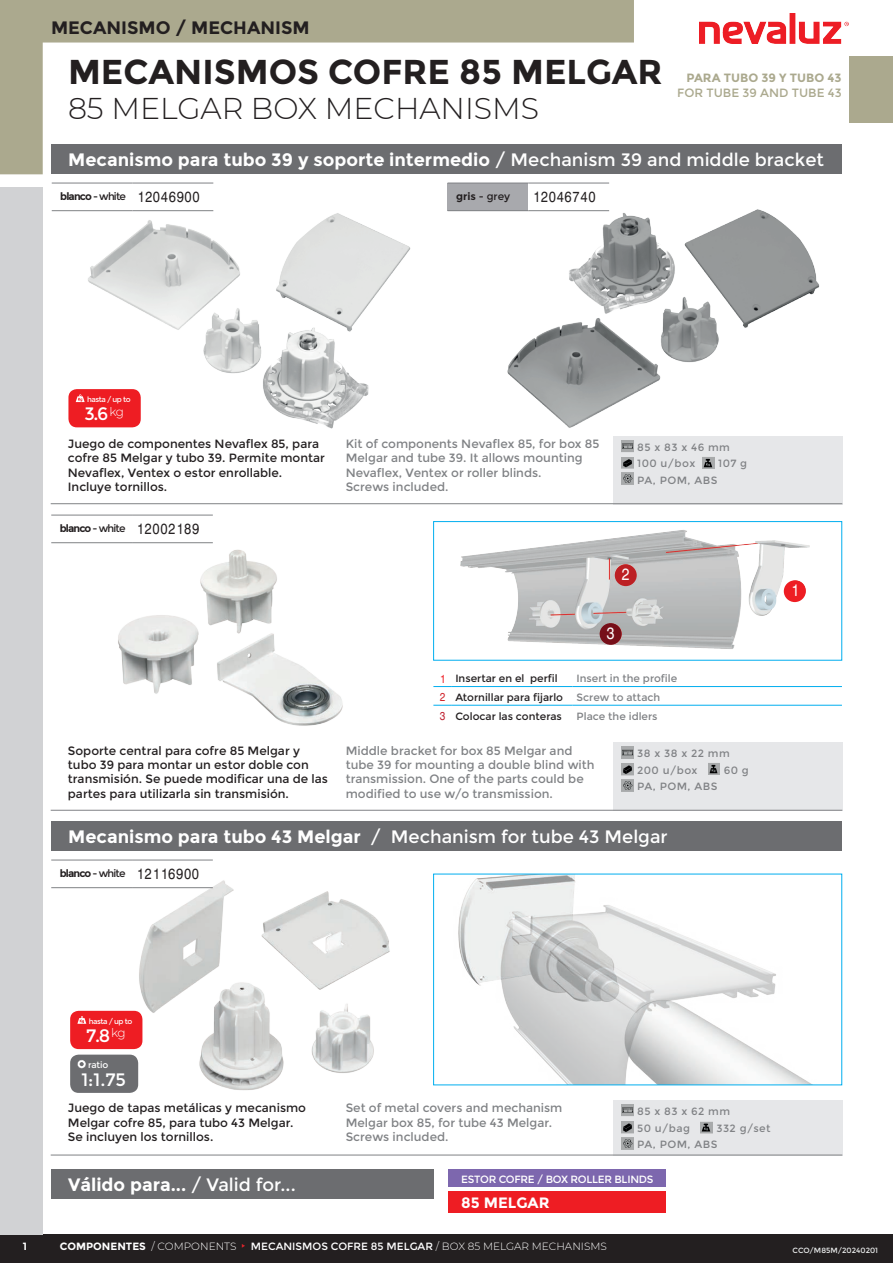
<style>
.page{position:relative;width:893px;height:1263px;background:#fff}
.page>*{position:absolute;margin:0;border:0;box-sizing:border-box;transform-origin:0 0}
.t1{font:700 34.5px "Montserrat";color:#231f20}
.t2{font:300 30px "Montserrat";color:#231f20}
.t3{font:700 18px "Montserrat";color:#fff}
.t4{font:700 18px "Montserrat";color:#231f20}
.t5{font:18px "Montserrat";color:#fff}
.t6{font:700 15px "Montserrat";color:#fff}
.t7{font:15px "Monospace Typewriter";color:#fff}
.t8{font:13.5px "Monospace Typewriter";color:#231f20}
.t9{font:12px/14.4px "Montserrat";color:#231f20}
.t10{font:12px/14.4px "Montserrat";color:#808285}
.t11{font:12px "Montserrat";color:#aba98e}
.t12{font:700 12px "Montserrat";color:#aba98e}
.t13{font:10.5px/16.5px "Montserrat";color:#808285}
.t14{font:10.5px "Montserrat";color:#231f20}
.t15{font:10.5px "Montserrat";color:#fff}
.t16{font:10.5px "Montserrat";letter-spacing:-.025em;color:#fff}
.t17{font:700 10.5px "Montserrat";color:#fff}
.t18{font:9px "Montserrat";letter-spacing:-.02em;color:#fff}
.t19{font:7.5px "Montserrat";letter-spacing:-.06em;color:#fff}
.t20{font:7.5px "Montserrat";color:#eaecec}
.s1{font-weight:400}
.s2{font-family:"Montserrat";font-weight:700;font-size:10.5px}
.s3{font-family:"Montserrat";font-size:10.5px}
.s4{font-weight:700}
.s5{font-family:"Monospace Typewriter";color:#ee1d23}
.s6{font-family:"Monospace Typewriter";color:#d1232a}
.s7{font-family:"Monospace Typewriter";color:#be1d2c}
.s8{font-weight:300}
</style>
<div class="page">
<svg style="left:0;top:0;width:634px;height:174px"></svg>
<div style="left:849px;top:56px;width:44px;height:67px;background:#aba98e"></div>
<div style="left:0;top:1234px;width:893px;height:29px;background:#231f20"></div>
<div style="left:0;top:187px;width:43px;height:1047px;background:#d1d2d4"></div>
<img style="left:78px;top:210px;width:333px;height:219px">
<img style="left:497px;top:209px;width:323px;height:219px">
<div style="left:51px;top:145px;width:791px;height:29px;background:#6c6d70"></div>
<div style="left:613px;top:436px;width:229px;height:68px;background:#e6e7e9"></div>
<svg style="left:702px;top:457px;width:12px;height:11px"></svg>
<svg style="left:622px;top:440px;width:11px;height:45px"></svg>
<hr style="left:51px;top:503px;width:791px;height:1px;background:#808285">
<img style="left:100px;top:543px;width:243px;height:183px">
<img style="left:102px;top:880px;width:288px;height:213px">
<div style="left:51px;top:860px;width:81px;height:28px;background:#fff"></div>
<hr style="left:51px;top:860px;width:81px;height:1px;background:#808285">
<hr style="left:51px;top:887px;width:81px;height:1px;background:#808285">
<hr style="left:132px;top:860px;width:81px;height:1px;background:#808285">
<hr style="left:132px;top:887px;width:81px;height:1px;background:#808285">
<hr style="left:51px;top:515px;width:81px;height:1px;background:#808285">
<hr style="left:51px;top:542px;width:81px;height:1px;background:#808285">
<hr style="left:132px;top:515px;width:81px;height:1px;background:#808285">
<hr style="left:132px;top:542px;width:81px;height:1px;background:#808285">
<img style="left:460px;top:530px;width:350px;height:119px">
<div style="left:433px;top:521px;width:409px;height:139px;border:1px solid #00aeef"></div>
<img style="left:458px;top:876px;width:352px;height:207px">
<div style="left:51px;top:821px;width:791px;height:30px;background:#6c6d70"></div>
<div style="left:613px;top:742px;width:229px;height:69px;background:#e6e7e9"></div>
<svg style="left:708px;top:763px;width:12px;height:12px"></svg>
<svg style="left:622px;top:747px;width:11px;height:44px"></svg>
<div style="left:613px;top:1100px;width:229px;height:55px;background:#e6e7e9"></div>
<svg style="left:701px;top:1121px;width:11px;height:12px"></svg>
<svg style="left:622px;top:1104px;width:11px;height:45px"></svg>
<hr style="left:51px;top:810px;width:791px;height:1px;background:#808285">
<hr style="left:51px;top:1155px;width:791px;height:1px;background:#808285">
<div style="left:51px;top:1170px;width:383px;height:29px;background:#6c6d70"></div>
<div style="left:448px;top:183px;width:80px;height:28px;background:#a8a9ad"></div>
<hr style="left:448px;top:183px;width:80px;height:1px;background:#808285">
<hr style="left:448px;top:210px;width:80px;height:1px;background:#808285">
<hr style="left:528px;top:183px;width:81px;height:1px;background:#808285">
<hr style="left:528px;top:210px;width:81px;height:1px;background:#808285">
<hr style="left:52px;top:183px;width:81px;height:1px;background:#808285">
<hr style="left:52px;top:210px;width:81px;height:1px;background:#808285">
<hr style="left:133px;top:183px;width:80px;height:1px;background:#808285">
<hr style="left:133px;top:210px;width:80px;height:1px;background:#808285">
<div style="left:784px;top:580px;width:22px;height:22px;background:#ee1d23;border-radius:50%"></div>
<div style="left:615px;top:564px;width:22px;height:22px;background:#bc2024;border-radius:50%"></div>
<div style="left:600px;top:623px;width:22px;height:22px;background:#760f19;border-radius:50%"></div>
<svg style="left:433px;top:686px;width:18px;height:1px"></svg>
<hr style="left:451px;top:686px;width:121px;height:1px;background:#00aeef">
<hr style="left:572px;top:686px;width:270px;height:1px;background:#00aeef">
<svg style="left:433px;top:705px;width:18px;height:1px"></svg>
<hr style="left:451px;top:705px;width:121px;height:1px;background:#00aeef">
<hr style="left:572px;top:705px;width:270px;height:1px;background:#00aeef">
<div style="left:70px;top:1011px;width:72px;height:38px;background:#ee1d23;border-radius:9px"></div>
<svg style="left:77px;top:1016px;width:9px;height:8px"></svg>
<div style="left:70px;top:1054px;width:68px;height:39px;background:#6c6d70;border-radius:9px"></div>
<svg style="left:77px;top:1060px;width:9px;height:8px"></svg>
<div style="left:68px;top:389px;width:73px;height:38px;background:#ee1d23;border-radius:9px"></div>
<svg style="left:76px;top:394px;width:9px;height:8px"></svg>
<div style="left:448px;top:1191px;width:217px;height:21px;background:#ee1d23"></div>
<div style="left:448px;top:1170px;width:217px;height:17px;background:#7d67ae"></div>
<img style="left:700px;top:13px;width:148px;height:30px">
<h3 class="t4" style="left:51px;top:17px;width:260px">MECANISMO / MECHANISM</h3>
<h1 class="t1" style="left:68px;top:52px;width:596px">MECANISMOS COFRE 85 MELGAR</h1>
<h2 class="t2" style="left:68px;top:88px;width:473px">85 MELGAR BOX MECHANISMS</h2>
<p class="t12" style="left:686px;top:71px;width:157px">PARA TUBO 39 Y TUBO 43</p>
<p class="t11" style="left:677px;top:86px;width:166px">FOR TUBE 39 AND TUBE 43</p>
<h3 class="t3" style="left:68px;top:149px;width:757px">Mecanismo para tubo 39 y soporte intermedio <span class="s1">/ Mechanism 39 and middle bracket</span></h3>
<p class="t8" style="left:60px;top:188px;width:141px"><span class="s2">blanco</span> <span class="s3">- white</span> 12046900</p>
<p class="t14" style="left:456px;top:190px;width:56px"><span class="s4">gris</span> - grey</p>
<p class="t8" style="left:533px;top:188px;width:65px">12046740</p>
<p class="t19" style="left:87px;top:395px;width:45px">hasta / up to</p>
<h3 class="t5" style="left:85px;top:403px;width:41px">3.6 <sup>kg</sup></h3>
<p class="t9" style="left:68px;top:437px;width:258px">Juego de componentes Nevaflex 85, para cofre 85 Melgar y tubo 39. Permite montar Nevaflex, Ventex o estor enrollable.<br>Incluye tornillos.</p>
<p class="t10" style="left:346px;top:437px;width:255px">Kit of components Nevaflex 85, for box 85<br>Melgar and tube 39. It allows mounting<br>Nevaflex, Ventex or roller blinds.<br>Screws included.</p>
<p class="t13" style="left:637px;top:439px;width:94px">85 x 83 x 46 mm<br>100 u/box</p>
<p class="t13" style="left:718px;top:455px;width:31px">107 g</p>
<p class="t13" style="left:637px;top:472px;width:82px">PA, POM, ABS</p>
<p class="t8" style="left:60px;top:520px;width:141px"><span class="s2">blanco</span> <span class="s3">- white</span> 12002189</p>
<p class="t7" style="left:621px;top:564px;width:10px">2</p>
<p class="t9" style="left:68px;top:743px;width:262px">Soporte central para cofre 85 Melgar y tubo 39 para montar un estor doble con transmisión. Se puede modificar una de las partes para utilizarla sin transmisión.</p>
<p class="t7" style="left:606px;top:623px;width:10px">3</p>
<p class="t14" style="left:439px;top:672px;width:120px"><span class="s5">1</span> Insertar en el perfil</p>
<p class="t13" style="left:577px;top:670px;width:102px">Insert in the profile</p>
<p class="t14" style="left:439px;top:691px;width:125px"><span class="s6">2</span> Atornillar para fijarlo</p>
<p class="t13" style="left:577px;top:689px;width:85px">Screw to attach</p>
<p class="t14" style="left:439px;top:710px;width:124px"><span class="s7">3</span> Colocar las conteras</p>
<p class="t13" style="left:577px;top:708px;width:82px">Place the idlers</p>
<p class="t10" style="left:346px;top:743px;width:250px">Middle bracket for box 85 Melgar and tube 39 for mounting a double blind with transmission. One of the parts could be modified to use w/o transmission.</p>
<p class="t13" style="left:637px;top:745px;width:94px">38 x 38 x 22 mm<br>200 u/box</p>
<p class="t13" style="left:724px;top:762px;width:27px">60 g</p>
<p class="t13" style="left:637px;top:778px;width:82px">PA, POM, ABS</p>
<h3 class="t3" style="left:68px;top:825px;width:601px">Mecanismo para tubo 43 Melgar <span class="s1">/ Mechanism for tube 43 Melgar</span></h3>
<p class="t8" style="left:60px;top:865px;width:141px"><span class="s2">blanco</span> <span class="s3">- white</span> 12116900</p>
<p class="t7" style="left:790px;top:580px;width:10px">1</p>
<p class="t19" style="left:89px;top:1017px;width:45px">hasta / up to</p>
<h3 class="t5" style="left:86px;top:1025px;width:41px">7.8 <sup>kg</sup></h3>
<p class="t18" style="left:88px;top:1059px;width:22px">ratio</p>
<h3 class="t5" style="left:81px;top:1069px;width:46px">1:1.75</h3>
<p class="t9" style="left:68px;top:1101px;width:240px">Juego de tapas metálicas y mecanismo<br>Melgar cofre 85, para tubo 43 Melgar.<br>Se incluyen los tornillos.</p>
<h3 class="t3" style="left:68px;top:1174px;width:229px">Válido para... <span class="s1">/ Valid for...</span></h3>
<p class="t10" style="left:346px;top:1101px;width:218px">Set of metal covers and mechanism<br>Melgar box 85, for tube 43 Melgar.<br>Screws included.</p>
<p class="t13" style="left:637px;top:1103px;width:95px">85 x 83 x 62 mm<br>50 u/bag</p>
<p class="t13" style="left:637px;top:1120px;width:135px;text-indent:79px">332 g/set<br>PA, POM, ABS</p>
<p class="t16" style="left:461px;top:1173px;width:194px">ESTOR COFRE / BOX ROLLER BLINDS</p>
<p class="t6" style="left:461px;top:1194px;width:90px">85 MELGAR</p>
<p class="t17" style="left:23px;top:1240px;width:6px">1</p>
<p class="t17" style="left:60px;top:1240px;width:178px">COMPONENTES <span class="s8">/ COMPONENTS</span></p>
<p class="t15" style="left:251px;top:1240px;width:358px">MECANISMOS COFRE 85 MELGAR <span class="s8">/ BOX 85 MELGAR MECHANISMS</span></p>
<p class="t20" style="left:792px;top:1246px;width:87px">CCO/M85M/20240201</p>
</div>
